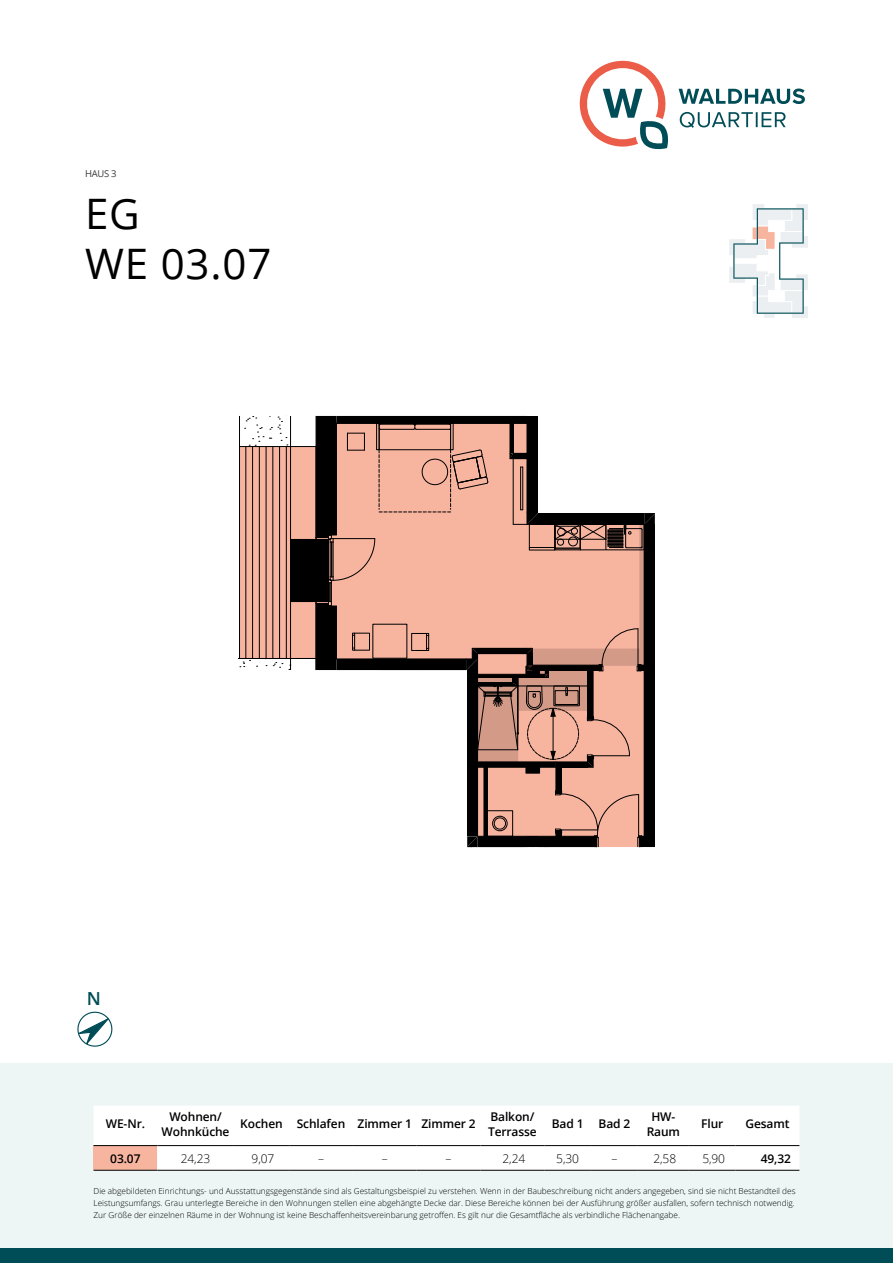
<style>
.page{position:relative;width:893px;height:1263px;background:#fff}
.page>*{position:absolute;margin:0;border:0;box-sizing:border-box;transform-origin:0 0}
.t1{font:42px/50.4px "Open Sans";letter-spacing:.02em;color:#000}
.t2{font:600 18px "Open Sans";color:#004d57}
.t3{font:600 12px/15px "Open Sans";letter-spacing:-.01em;color:#000;text-align:center}
.t4{font:300 12px "Open Sans";letter-spacing:-.01em;color:#000}
.t5{font:9.45px "Open Sans";color:#3c3c3b}
.t6{font:300 8.25px/12px "Open Sans";color:#000;text-align:justify}
</style>
<div class="page">
<div style="left:0;top:1063px;width:893px;height:200px;background:#edf6f5"></div>
<div style="left:0;top:1248px;width:893px;height:15px;background:#004d57"></div>
<svg style="left:680px;top:112px;width:106px;height:16px"></svg>
<svg style="left:679px;top:89px;width:126px;height:15px"></svg>
<svg style="left:580px;top:61px;width:88px;height:89px"></svg>
<svg style="left:77px;top:1011px;width:36px;height:36px"></svg>
<div style="left:94px;top:1106px;width:705px;height:64px;background:#fff"></div>
<div style="left:94px;top:1145px;width:63px;height:25px;background:#f7b5a0"></div>
<hr style="left:94px;top:1145px;width:63px;height:1px;background:#000">
<hr style="left:94px;top:1170px;width:63px;height:1px;background:#000">
<hr style="left:157px;top:1145px;width:77px;height:1px;background:#000">
<hr style="left:234px;top:1145px;width:55px;height:1px;background:#000">
<hr style="left:289px;top:1145px;width:64px;height:1px;background:#000">
<hr style="left:353px;top:1145px;width:64px;height:1px;background:#000">
<hr style="left:417px;top:1145px;width:63px;height:1px;background:#000">
<hr style="left:480px;top:1145px;width:64px;height:1px;background:#000">
<hr style="left:544px;top:1145px;width:47px;height:1px;background:#000">
<hr style="left:591px;top:1145px;width:47px;height:1px;background:#000">
<hr style="left:638px;top:1145px;width:51px;height:1px;background:#000">
<hr style="left:689px;top:1145px;width:47px;height:1px;background:#000">
<hr style="left:736px;top:1145px;width:63px;height:1px;background:#000">
<hr style="left:157px;top:1170px;width:77px;height:1px;background:#000">
<hr style="left:234px;top:1170px;width:55px;height:1px;background:#000">
<hr style="left:289px;top:1170px;width:64px;height:1px;background:#000">
<hr style="left:353px;top:1170px;width:64px;height:1px;background:#000">
<hr style="left:417px;top:1170px;width:63px;height:1px;background:#000">
<hr style="left:480px;top:1170px;width:64px;height:1px;background:#000">
<hr style="left:544px;top:1170px;width:47px;height:1px;background:#000">
<hr style="left:591px;top:1170px;width:47px;height:1px;background:#000">
<hr style="left:638px;top:1170px;width:51px;height:1px;background:#000">
<hr style="left:689px;top:1170px;width:47px;height:1px;background:#000">
<hr style="left:736px;top:1170px;width:63px;height:1px;background:#000">
<svg style="left:238px;top:416px;width:417px;height:432px"></svg>
<svg style="left:729px;top:204px;width:79px;height:114px"></svg>
<p class="t5" style="left:85px;top:167px;width:33px">HAUS 3</p>
<h1 class="t1" style="left:85px;top:187px;width:188px">EG<br>WE 03.07</h1>
<h2 class="t2" style="left:87px;top:986px;width:16px">N</h2>
<h3 class="t3" style="left:106px;top:1116px;width:41px">WE-Nr.</h3>
<h3 class="t3" style="left:162px;top:1108px;width:69px">Wohnen/<br>Wohnküche</h3>
<h3 class="t3" style="left:240px;top:1116px;width:237px">Kochen Schlafen Zimmer 1 Zimmer 2</h3>
<h3 class="t3" style="left:488px;top:1108px;width:50px;text-align:left">Balkon/<br>Terrasse</h3>
<h3 class="t3" style="left:552px;top:1116px;width:80px">Bad 1 Bad 2</h3>
<h3 class="t3" style="left:647px;top:1108px;width:35px">HW-<br>Raum</h3>
<h3 class="t3" style="left:701px;top:1116px;width:24px">Flur</h3>
<h3 class="t3" style="left:745px;top:1116px;width:46px">Gesamt</h3>
<h3 class="t3" style="left:110px;top:1150px;width:32px">03.07</h3>
<h3 class="t4" style="left:181px;top:1150px;width:31px">24,23</h3>
<h3 class="t4" style="left:252px;top:1150px;width:24px">9,07</h3>
<h3 class="t4" style="left:318px;top:1150px;width:7px">–</h3>
<h3 class="t4" style="left:382px;top:1150px;width:7px">–</h3>
<h3 class="t4" style="left:446px;top:1150px;width:7px">–</h3>
<h3 class="t4" style="left:502px;top:1150px;width:24px">2,24</h3>
<h3 class="t4" style="left:556px;top:1150px;width:24px">5,30</h3>
<h3 class="t4" style="left:611px;top:1150px;width:7px">–</h3>
<h3 class="t4" style="left:653px;top:1150px;width:24px">2,58</h3>
<h3 class="t4" style="left:702px;top:1150px;width:24px">5,90</h3>
<h3 class="t3" style="left:761px;top:1150px;width:32px">49,32</h3>
<p class="t6" style="left:94px;top:1184px;width:703px">Die abgebildeten Einrichtungs- und Ausstattungsgegenstände sind als Gestaltungsbeispiel zu verstehen. Wenn in der Baubeschreibung nicht anders angegeben, sind sie nicht Bestandteil des Leistungsumfangs. Grau unterlegte Bereiche in den Wohnungen stellen eine abgehängte Decke dar. Diese Bereiche können bei der Ausführung größer ausfallen, sofern technisch notwendig.<br>Zur Größe der einzelnen Räume in der Wohnung ist keine Beschaffenheitsvereinbarung getroffen. Es gilt nur die Gesamtfläche als verbindliche Flächenangabe.</p>
</div>
